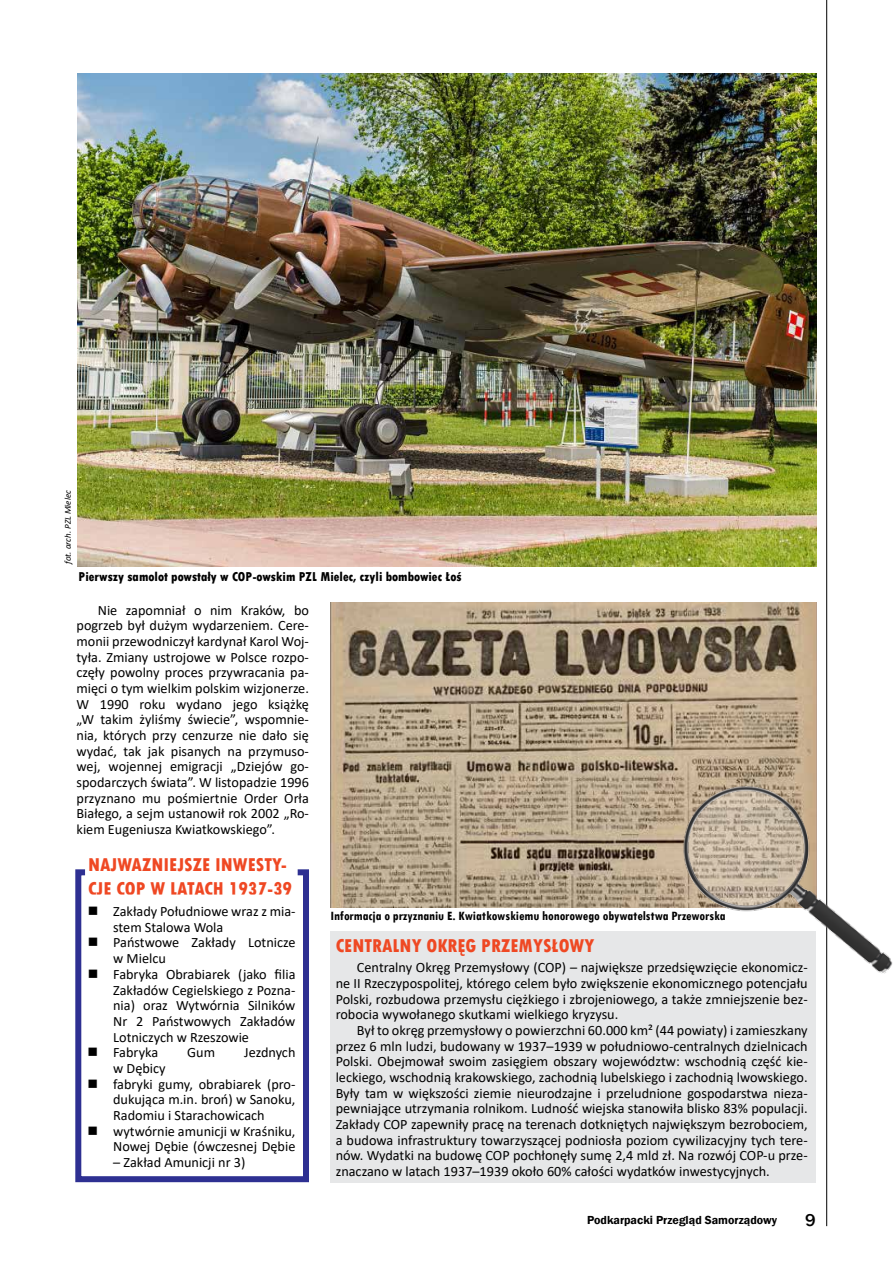
<style>
.page{position:relative;width:893px;height:1263px;background:#fff}
.page>*{position:absolute;margin:0;border:0;box-sizing:border-box;transform-origin:0 0}
.t1{font:800 condensed 19.5px/23.4px "Tw Cen";color:#ef4823}
.t2{font:500 18px "Franklin Gothic";color:#000}
.t3{font:14.25px/15.8px "Calibri";color:#000;text-align:justify}
.t4{font:700 condensed 13.5px "Tw Cen";color:#000}
.t5{font:800 condensed 13.5px "Tw Cen";color:#000}
.t6{font:600 12px "Franklin Gothic";color:#000}
.t7{font:italic 9px "Calibri";color:#000}
</style>
<div class="page">
<hr style="left:826px;top:0;width:1px;height:1226px;background:#000">
<img style="left:77px;top:73px;width:740px;height:493px">
<div style="left:330px;top:931px;width:486px;height:252px;background:#e6e7e8"></div>
<div style="left:75px;top:869px;width:234px;height:313px;border:6px solid #2e3092"></div>
<svg style="left:84px;top:869px;width:215px;height:7px"></svg>
<img style="left:330px;top:602px;width:487px;height:305px">
<img style="left:681px;top:783px;width:212px;height:200px">
<p class="t7" style="left:62px;top:564px;width:75px;rotate:-90deg">fot. arch. PZL Mielec</p>
<p class="t5" style="left:78px;top:569px;width:385px">Pierwszy samolot powstały w COP-owskim PZL Mielec, czyli bombowiec Łoś</p>
<p class="t3" style="left:77px;top:602px;width:234px;text-indent:21px">Nie zapomniał o nim Kraków, bo pogrzeb był dużym wydarzeniem. Cere&shy;monii przewodniczył kardynał Karol Woj&shy;tyła. Zmiany ustrojowe w Polsce rozpo&shy;częły powolny proces przywracania pa&shy;mięci o tym wielkim polskim wizjonerze.<br>W 1990 roku wydano jego książkę „W takim żyliśmy świecie”, wspomnie&shy;nia, których przy cenzurze nie dało się wydać, tak jak pisanych na przymuso&shy;wej, wojennej emigracji „Dziejów go&shy;spodarczych świata”. W listopadzie 1996 przyznano mu pośmiertnie Order Orła Białego, a sejm ustanowił rok 2002 „Ro&shy;kiem Eugeniusza Kwiatkowskiego”.</p>
<h1 class="t1" style="left:88px;top:853px;width:206px">NAJWAŻNIEJSZE INWESTY-<br>CJE COP W LATACH 1937-39</h1>
<p class="t3" style="left:113px;top:903px;width:184px;text-align:left">Zakłady Południowe wraz z mia&shy;stem Stalowa Wola<br>Państwowe Zakłady Lotnicze w Mielcu<br>Fabryka Obrabiarek (jako filia<br>Zakładów Cegielskiego z Pozna&shy;nia) oraz Wytwórnia Silników<br>Nr 2 Państwowych Zakładów<br>Lotniczych w Rzeszowie<br>Fabryka</p>
<p class="t3" style="left:187px;top:1044px;width:29px">Gum</p>
<p class="t3" style="left:244px;top:1044px;width:53px">Jezdnych</p>
<p class="t3" style="left:113px;top:1060px;width:184px;text-align:left">w Dębicy<br>fabryki gumy, obrabiarek (pro&shy;dukująca m.in. broń) w Sanoku,<br>Radomiu i Starachowicach wytwórnie amunicji w Kraśniku,<br>Nowej Dębie (ówczesnej Dębie</p>
<p class="t3" style="left:113px;top:1154px;width:134px">– Zakład Amunicji nr 3)</p>
<p class="t4" style="left:330px;top:908px;width:397px">Informacja o przyznaniu E. Kwiatkowskiemu honorowego obywatelstwa Przeworska</p>
<h1 class="t1" style="left:336px;top:934px;width:260px">CENTRALNY OKRĘG PRZEMYSŁOWY</h1>
<p class="t3" style="left:336px;top:959px;width:473px;text-indent:21px">Centralny Okręg Przemysłowy (COP) – największe przedsięwzięcie ekonomicz&shy;ne II Rzeczypospolitej, którego celem było zwiększenie ekonomicznego potencjału Polski, rozbudowa przemysłu ciężkiego i zbrojeniowego, a także zmniejszenie bez&shy;robocia wywołanego skutkami wielkiego kryzysu.</p>
<p class="t3" style="left:336px;top:1022px;width:473px;text-indent:21px">Był to okręg przemysłowy o powierzchni 60.000 km² (44 powiaty) i zamieszkany przez 6 mln ludzi, budowany w 1937–1939 w południowo-centralnych dzielnicach Polski. Obejmował swoim zasięgiem obszary województw: wschodnią część kie&shy;leckiego, wschodnią krakowskiego, zachodnią lubelskiego i zachodnią lwowskiego.<br>Były tam w większości ziemie nieurodzajne i przeludnione gospodarstwa nieza&shy;pewniające utrzymania rolnikom. Ludność wiejska stanowiła blisko 83% populacji.<br>Zakłady COP zapewniły pracę na terenach dotkniętych największym bezrobociem, a budowa infrastruktury towarzyszącej podniosła poziom cywilizacyjny tych tere&shy;nów. Wydatki na budowę COP pochłonęły sumę 2,4 mld zł. Na rozwój COP-u prze&shy;znaczano w latach 1937–1939 około 60% całości wydatków inwestycyjnych.</p>
<p class="t6" style="left:587px;top:1213px;width:192px">Podkarpacki Przegląd Samorządowy</p>
<p class="t2" style="left:805px;top:1209px;width:12px">9</p>
</div>
